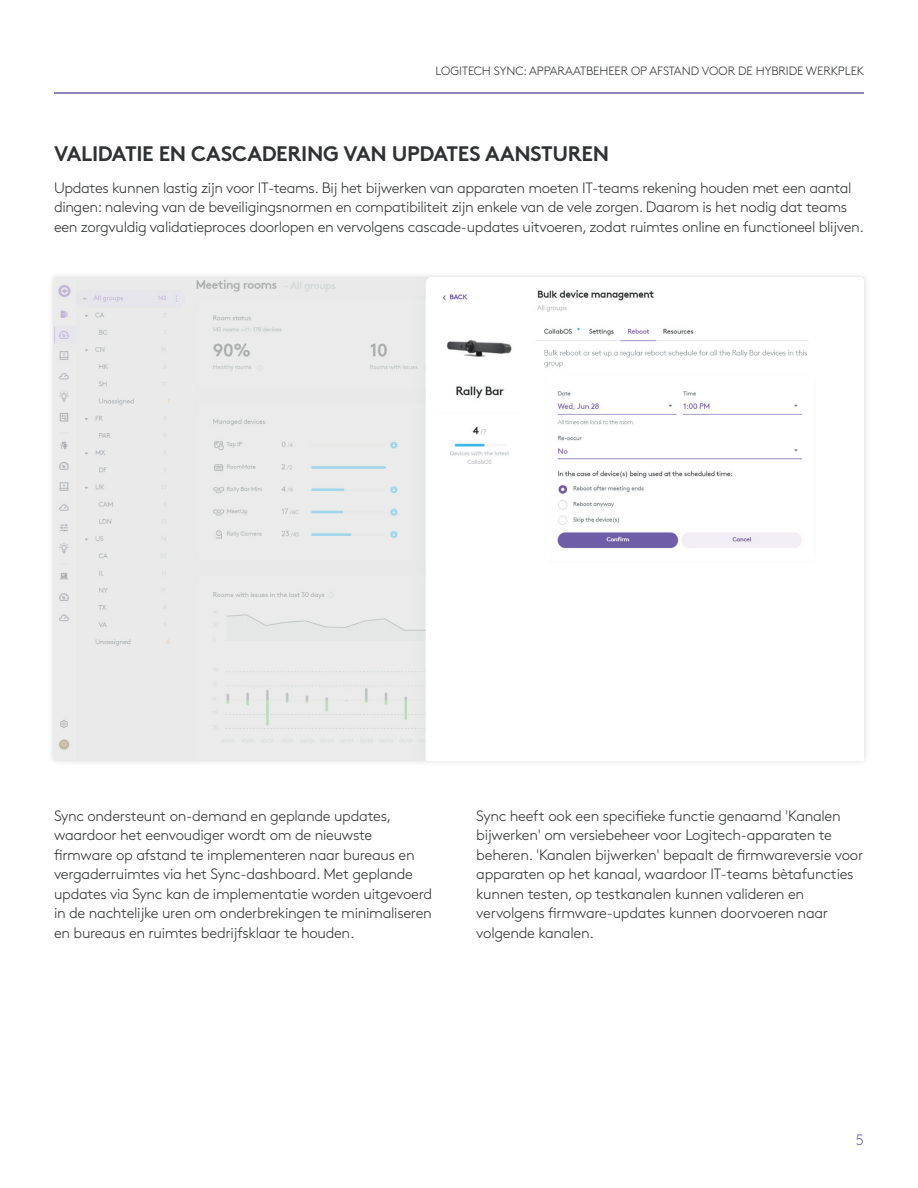
<style>
.page{position:relative;width:918px;height:1188px;background:#fff}
.page>*{position:absolute;margin:0;border:0;box-sizing:border-box;transform-origin:0 0}
.t1{font:700 21px "Brown Pro";letter-spacing:-.015em;color:#2f3132}
.Bullet_Icon{font:300 15px/19.5px "Brown Pro";letter-spacing:-.02em;color:#2f3132}
.t2{font:300 15px "Brown Pro";color:#6e5ea9}
.t3{font:300 12px "Brown Pro";letter-spacing:-.005em;color:#2f3132}
</style>
<div class="page">
<hr style="left:54px;top:92px;width:810px;height:2px;background:#6e5ea9">
<div style="left:48px;top:271px;width:823px;height:496px;background:#020304;opacity:.15"></div>
<img style="left:54px;top:278px;width:810px;height:482px">
<p class="t3" style="left:435px;top:62px;width:430px">LOGITECH SYNC: APPARAATBEHEER OP AFSTAND VOOR DE HYBRIDE WERKPLEK</p>
<h3 class="t1" style="left:54px;top:137px;width:557px">VALIDATIE EN CASCADERING VAN UPDATES AANSTUREN</h3>
<p class="Bullet_Icon" style="left:54px;top:177px;width:811px">Updates kunnen lastig zijn voor IT-teams. Bij het bijwerken van apparaten moeten IT-teams rekening houden met een aantal dingen: naleving van de beveiligingsnormen en compatibiliteit zijn enkele van de vele zorgen. Daarom is het nodig dat teams een zorgvuldig validatieproces doorlopen en vervolgens cascade-updates uitvoeren, zodat ruimtes online en functioneel blijven.</p>
<p class="Bullet_Icon" style="left:54px;top:805px;width:380px">Sync ondersteunt on-demand en geplande updates, waardoor het eenvoudiger wordt om de nieuwste firmware op afstand te implementeren naar bureaus en vergaderruimtes via het Sync-dashboard. Met geplande updates via Sync kan de implementatie worden uitgevoerd in de nachtelijke uren om onderbrekingen te minimaliseren en bureaus en ruimtes bedrijfsklaar te houden.</p>
<p class="Bullet_Icon" style="left:476px;top:805px;width:388px">Sync heeft ook een specifieke functie genaamd 'Kanalen bijwerken' om versiebeheer voor Logitech-apparaten te beheren. 'Kanalen bijwerken' bepaalt de firmwareversie voor apparaten op het kanaal, waardoor IT-teams bètafuncties kunnen testen, op testkanalen kunnen valideren en vervolgens firmware-updates kunnen doorvoeren naar volgende kanalen.</p>
<p class="t2" style="left:856px;top:1129px;width:10px">5</p>
</div>
